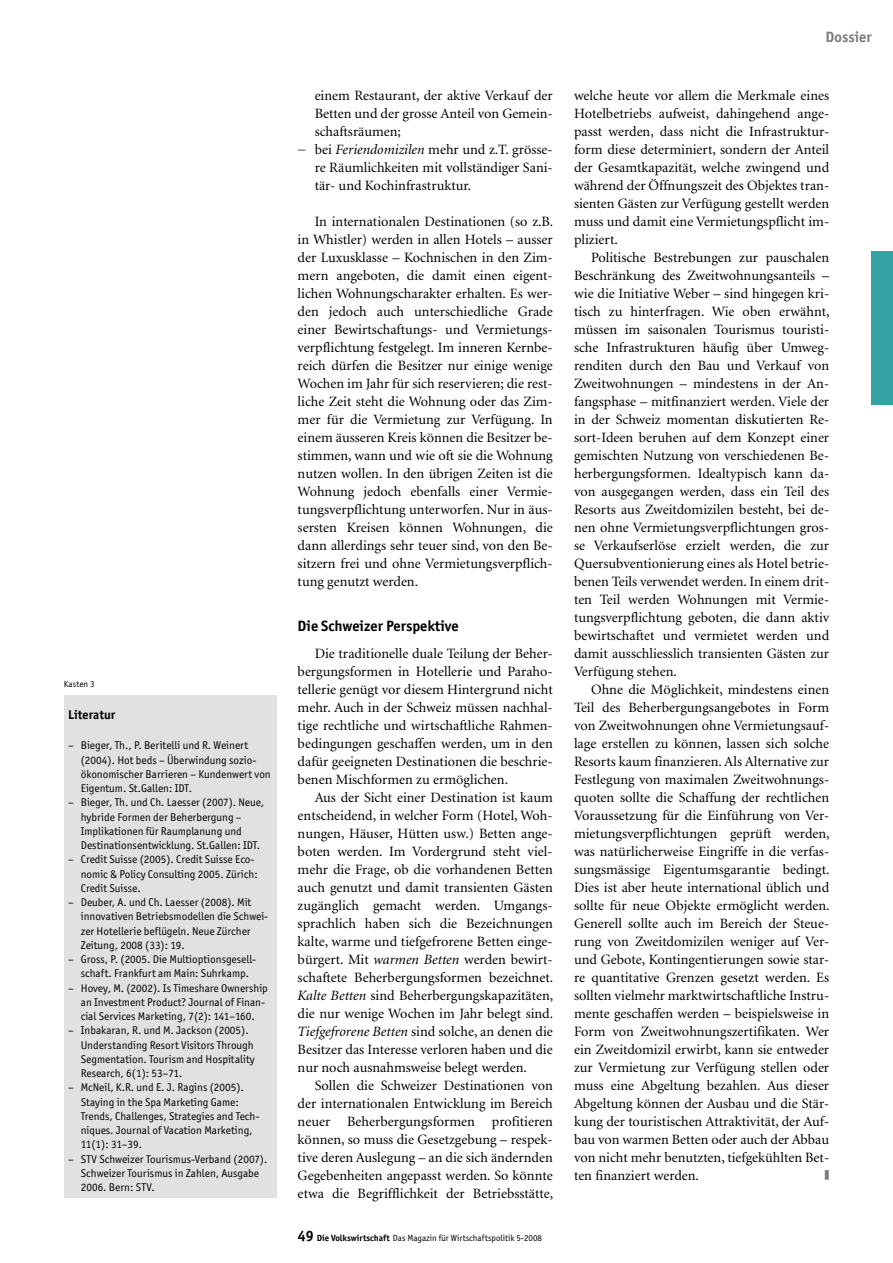
<style>
.page{position:relative;width:893px;height:1263px;background:#fff}
.page>*{position:absolute;margin:0;border:0;box-sizing:border-box;transform-origin:0 0}
._04_Zwischentitel_1{font:700 15px "Officina San ITC";color:#000}
.t1{font:700 15px "Officina San ITC";color:#7c7c7c}
._03_Grundschrift{font:14.25px/18px "Minion";color:#000;text-align:justify}
._10_Kasten-Titel{font:700 12.75px "Officina San ITC";color:#000}
._12_Kasten-Text{font:11.25px/14.2px "Officina San ITC";color:#000}
._06_Abbildungen{font:9px "Officina San ITC";color:#000}
.s1{font-style:italic}
.s2{font-weight:700;font-size:15px}
.s3{font-weight:700}
</style>
<div class="page">
<div style="left:872px;top:252px;width:21px;height:153px;background:#34a3a3"></div>
<div style="left:64px;top:695px;width:212px;height:502px;background:#e1e1e1"></div>
<p class="_06_Abbildungen" style="left:64px;top:679px;width:32px">Kasten 3</p>
<p class="_10_Kasten-Titel" style="left:68px;top:706px;width:49px">Literatur</p>
<p class="_12_Kasten-Text" style="left:81px;top:738px;width:192px;text-indent:-13px">– Bieger, Th., P. Beritelli und R. Weinert (2004). Hot beds – Überwindung sozio&shy;ökonomischer Barrieren – Kundenwert von Eigentum. St.Gallen: IDT.</p>
<p class="_12_Kasten-Text" style="left:81px;top:795px;width:185px;text-indent:-13px">– Bieger, Th. und Ch. Laesser (2007). Neue, hybride Formen der Beherbergung – Implikationen für Raumplanung und Destinationsentwicklung. St.Gallen: IDT.</p>
<p class="_12_Kasten-Text" style="left:81px;top:852px;width:178px;text-indent:-13px">– Credit Suisse (2005). Credit Suisse Eco&shy;nomic &amp; Policy Consulting 2005. Zürich:<br>Credit Suisse.</p>
<p class="_12_Kasten-Text" style="left:81px;top:895px;width:189px;text-indent:-13px">– Deuber, A. und Ch. Laesser (2008). Mit innovativen Betriebsmodellen die Schwei&shy;zer Hotellerie beflügeln. Neue Zürcher Zeitung, 2008 (33): 19.</p>
<p class="_12_Kasten-Text" style="left:68px;top:952px;width:190px;text-align:center">– Gross, P. (2005. Die Multioptionsgesell&shy;schaft. Frankfurt am Main: Suhrkamp.</p>
<p class="_12_Kasten-Text" style="left:81px;top:980px;width:189px;text-indent:-13px">– Hovey, M. (2002). Is Timeshare Ownership an Investment Product? Journal of Finan&shy;cial Services Marketing, 7(2): 141–160.</p>
<p class="_12_Kasten-Text" style="left:81px;top:1023px;width:175px;text-indent:-13px">– Inbakaran, R. und M. Jackson (2005).<br>Understanding Resort Visitors Through Segmentation. Tourism and Hospitality Research, 6(1): 53–71.</p>
<p class="_12_Kasten-Text" style="left:81px;top:1080px;width:180px;text-indent:-13px">– McNeil, K.R. und E. J. Ragins (2005).<br>Staying in the Spa Marketing Game:<br>Trends, Challenges, Strategies and Tech&shy;niques. Journal of Vacation Marketing, 11(1): 31–39.</p>
<p class="_12_Kasten-Text" style="left:81px;top:1151px;width:188px;text-indent:-13px">– STV Schweizer Tourismus-Verband (2007).<br>Schweizer Tourismus in Zahlen, Ausgabe<br>2006. Bern: STV.</p>
<p class="_03_Grundschrift" style="left:315px;top:86px;width:240px">einem Restaurant, der aktive Verkauf der Betten und der grosse Anteil von Gemein&shy;schaftsräumen;</p>
<p class="_03_Grundschrift" style="left:315px;top:140px;width:240px;text-indent:-17px">− bei <span class="s1">Feriendomizilen</span> mehr und z.T. grösse&shy;re Räumlichkeiten mit vollständiger Sani&shy;tär- und Kochinfrastruktur.</p>
<p class="_03_Grundschrift" style="left:298px;top:212px;width:257px;text-indent:17px">In internationalen Destinationen (so z.B. in Whistler) werden in allen Hotels – ausser der Luxusklasse – Kochnischen in den Zim&shy;mern angeboten, die damit einen eigent&shy;lichen Wohnungscharakter erhalten. Es wer&shy;den jedoch auch unterschiedliche Grade einer Bewirtschaftungs- und Vermietungs&shy;verpflichtung festgelegt. Im inneren Kernbe&shy;reich dürfen die Besitzer nur einige wenige Wochen im Jahr für sich reservieren; die rest&shy;liche Zeit steht die Wohnung oder das Zim&shy;mer für die Vermietung zur Verfügung. In einem äusseren Kreis können die Besitzer be&shy;stimmen, wann und wie oft sie die Wohnung nutzen wollen. In den übrigen Zeiten ist die Wohnung jedoch ebenfalls einer Vermie&shy;tungsverpflichtung unterworfen. Nur in äus&shy;sersten Kreisen können Wohnungen, die dann allerdings sehr teuer sind, von den Be&shy;sitzern frei und ohne Vermietungsverpflich&shy;tung genutzt werden.</p>
<p class="_04_Zwischentitel_1" style="left:298px;top:616px;width:163px">Die Schweizer Perspektive</p>
<p class="_03_Grundschrift" style="left:298px;top:644px;width:257px;text-indent:17px">Die traditionelle duale Teilung der Beher&shy;bergungsformen in Hotellerie und Paraho&shy;tellerie genügt vor diesem Hintergrund nicht mehr. Auch in der Schweiz müssen nachhal&shy;tige rechtliche und wirtschaftliche Rahmen&shy;bedingungen geschaffen werden, um in den dafür geeigneten Destinationen die beschrie&shy;benen Mischformen zu ermöglichen.</p>
<p class="_03_Grundschrift" style="left:298px;top:788px;width:257px;text-indent:17px">Aus der Sicht einer Destination ist kaum entscheidend, in welcher Form (Hotel, Woh&shy;nungen, Häuser, Hütten usw.) Betten ange&shy;boten werden. Im Vordergrund steht viel&shy;mehr die Frage, ob die vorhandenen Betten auch genutzt und damit transienten Gästen zugänglich gemacht werden. Umgangs&shy;sprachlich haben sich die Bezeichnungen kalte, warme und tiefgefrorene Betten einge&shy;bürgert. Mit <span class="s1">warmen Betten</span> werden bewirt&shy;schaftete Beherbergungsformen bezeichnet.<br><span class="s1">Kalte Betten</span> sind Beherbergungskapazitäten, die nur wenige Wochen im Jahr belegt sind.<br><span class="s1">Tiefgefrorene Betten</span> sind solche, an denen die Besitzer das Interesse verloren haben und die nur noch ausnahmsweise belegt werden.</p>
<p class="_03_Grundschrift" style="left:298px;top:1076px;width:257px;text-indent:17px">Sollen die Schweizer Destinationen von der internationalen Entwicklung im Bereich neuer Beherbergungsformen profitieren können, so muss die Gesetzgebung – respek&shy;tive deren Auslegung – an die sich ändernden Gegebenheiten angepasst werden. So könnte etwa die Begrifflichkeit der Betriebsstätte,</p>
<p class="_06_Abbildungen" style="left:298px;top:1232px;width:246px"><span class="s2">49</span> <span class="s3">Die Volkswirtschaft</span> Das Magazin für Wirtschaftspolitik 5-2008</p>
<p class="t1" style="left:826px;top:27px;width:48px">Dossier</p>
<p class="_03_Grundschrift" style="left:574px;top:86px;width:257px">welche heute vor allem die Merkmale eines Hotelbetriebs aufweist, dahingehend ange&shy;passt werden, dass nicht die Infrastruktur&shy;form diese determiniert, sondern der Anteil der Gesamtkapazität, welche zwingend und während der Öffnungszeit des Objektes tran&shy;sienten Gästen zur Verfügung gestellt werden muss und damit eine Vermietungspflicht im&shy;pliziert.</p>
<p class="_03_Grundschrift" style="left:574px;top:248px;width:257px;text-indent:17px">Politische Bestrebungen zur pauschalen Beschränkung des Zweitwohnungsanteils – wie die Initiative Weber – sind hingegen kri&shy;tisch zu hinterfragen. Wie oben erwähnt, müssen im saisonalen Tourismus touristi&shy;sche Infrastrukturen häufig über Umweg&shy;renditen durch den Bau und Verkauf von Zweitwohnungen – mindestens in der An&shy;fangsphase – mitfinanziert werden. Viele der in der Schweiz momentan diskutierten Re&shy;sort-Ideen beruhen auf dem Konzept einer gemischten Nutzung von verschiedenen Be&shy;herbergungsformen. Idealtypisch kann da&shy;von ausgegangen werden, dass ein Teil des Resorts aus Zweitdomizilen besteht, bei de&shy;nen ohne Vermietungsverpflichtungen gros&shy;se Verkaufserlöse erzielt werden, die zur Quersubventionierung eines als Hotel betrie&shy;benen Teils verwendet werden. In einem drit&shy;ten Teil werden Wohnungen mit Vermie&shy;tungsverpflichtung geboten, die dann aktiv bewirtschaftet und vermietet werden und damit ausschliesslich transienten Gästen zur Verfügung stehen.</p>
<p class="_03_Grundschrift" style="left:574px;top:680px;width:257px;text-indent:17px">Ohne die Möglichkeit, mindestens einen Teil des Beherbergungsangebotes in Form von Zweitwohnungen ohne Vermietungsauf&shy;lage erstellen zu können, lassen sich solche Resorts kaum finanzieren. Als Alternative zur Festlegung von maximalen Zweitwohnungs&shy;quoten sollte die Schaffung der rechtlichen Voraussetzung für die Einführung von Ver&shy;mietungsverpflichtungen geprüft werden, was natürlicherweise Eingriffe in die verfas&shy;sungsmässige Eigentumsgarantie bedingt.<br>Dies ist aber heute international üblich und sollte für neue Objekte ermöglicht werden.<br>Generell sollte auch im Bereich der Steue&shy;rung von Zweitdomizilen weniger auf Ver&shy;und Gebote, Kontingentierungen sowie star&shy;re quantitative Grenzen gesetzt werden. Es sollten vielmehr marktwirtschaftliche Instru&shy;mente geschaffen werden – beispielsweise in Form von Zweitwohnungszertifikaten. Wer ein Zweitdomizil erwirbt, kann sie entweder zur Vermietung zur Verfügung stellen oder muss eine Abgeltung bezahlen. Aus dieser Abgeltung können der Ausbau und die Stär&shy;kung der touristischen Attraktivität, der Auf&shy;bau von warmen Betten oder auch der Abbau von nicht mehr benutzten, tiefgekühlten Bet&shy;ten finanziert werden.</p>
</div>
